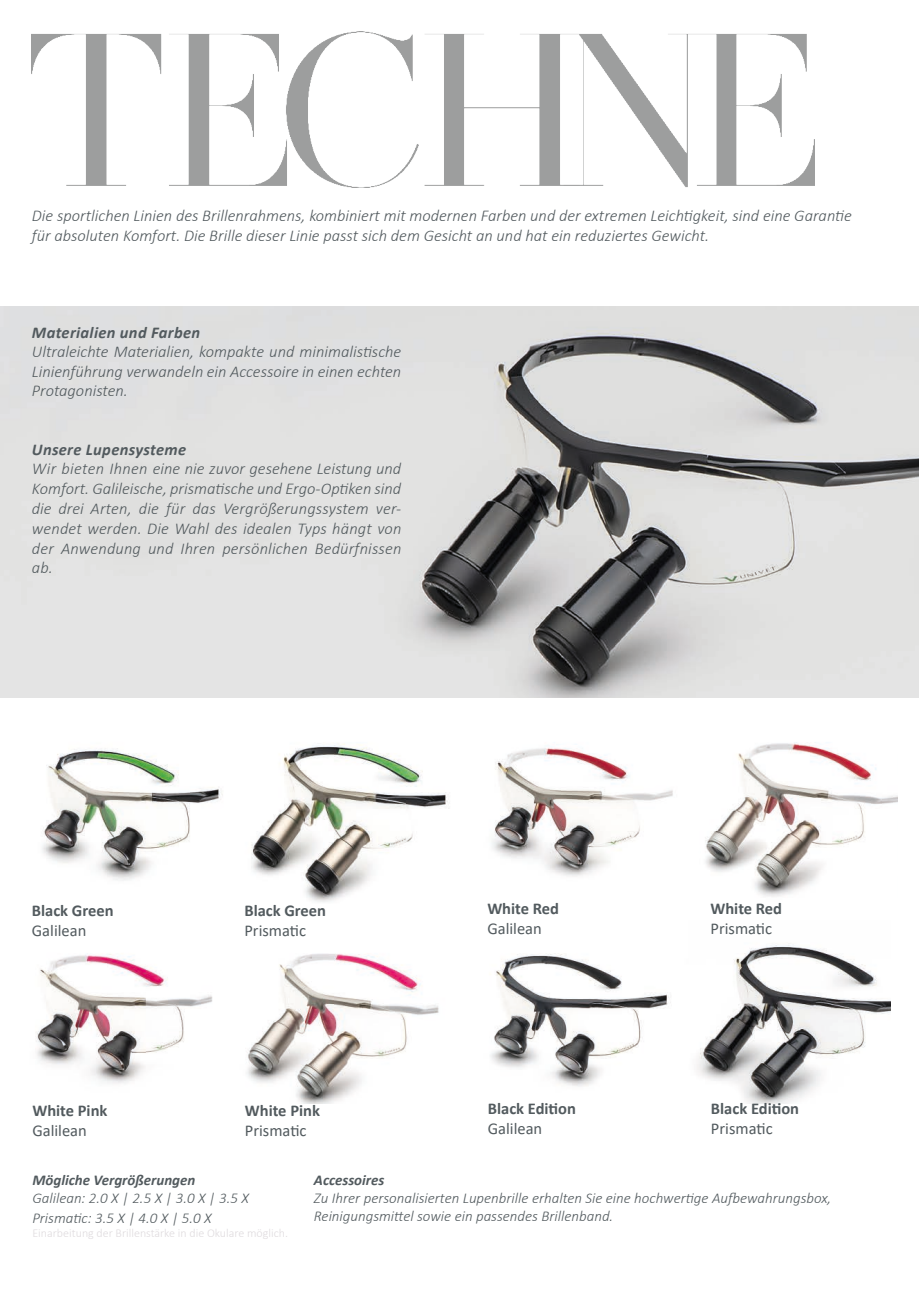
<style>
.page{position:relative;width:919px;height:1289px;background:#fff}
.page>*{position:absolute;margin:0;border:0;box-sizing:border-box;transform-origin:0 0}
.t1{font:italic 300 16.5px/19.8px "Calibri";color:#525a5e;text-align:justify}
.t2{font:700 16.5px "Calibri";color:#525a5e}
.t3{font:16.5px "Calibri";color:#525a5e}
.t4{font:italic 700 16.5px "Calibri";letter-spacing:.02em;color:#525a5e}
.t5{font:italic 300 15px/18px "Calibri";color:#525a5e}
.t6{font:italic 700 15px "Calibri";color:#525a5e}
.t7{font:300 12px "Calibri";color:#dfdbde}
</style>
<div class="page">
<img style="left:32px;top:32px;width:782px;height:155px">
<img style="left:0;top:306px;width:918px;height:391px">
<img style="left:42px;top:742px;width:855px;height:160px">
<img style="left:36px;top:945px;width:854px;height:157px">
<p class="t1" style="left:32px;top:205px;width:821px">Die sportlichen Linien des Brillenrahmens, kombiniert mit modernen Farben und der extremen Leichtigkeit, sind eine Garantie</p>
<p class="t1" style="left:32px;top:225px;width:678px">für absoluten Komfort. Die Brille dieser Linie passt sich dem Gesicht an und hat ein reduziertes Gewicht.</p>
<p class="t4" style="left:32px;top:321px;width:170px">Materialien und Farben</p>
<p class="t1" style="left:32px;top:342px;width:371px">Ultraleichte Materialien, kompakte und minimalistische Linienführung verwandeln ein Accessoire in einen echten Protagonisten.</p>
<p class="t4" style="left:32px;top:438px;width:156px">Unsere Lupensysteme</p>
<p class="t1" style="left:32px;top:459px;width:371px">Wir bieten Ihnen eine nie zuvor gesehene Leistung und Komfort. Galileische, prismatische und Ergo-Optiken sind die drei Arten, die für das Vergrößerungssystem ver&shy;wendet werden. Die Wahl des idealen Typs hängt von der Anwendung und Ihren persönlichen Bedürfnissen ab.</p>
<p class="t2" style="left:32px;top:898px;width:83px">Black Green</p>
<p class="t3" style="left:32px;top:918px;width:56px">Galilean</p>
<p class="t2" style="left:244px;top:898px;width:83px">Black Green</p>
<p class="t3" style="left:244px;top:918px;width:63px">Prismatic</p>
<p class="t2" style="left:487px;top:897px;width:73px">White Red</p>
<p class="t3" style="left:487px;top:917px;width:56px">Galilean</p>
<p class="t2" style="left:710px;top:897px;width:73px">White Red</p>
<p class="t3" style="left:710px;top:917px;width:63px">Prismatic</p>
<p class="t2" style="left:32px;top:1098px;width:77px">White Pink</p>
<p class="t3" style="left:32px;top:1118px;width:56px">Galilean</p>
<p class="t2" style="left:245px;top:1098px;width:77px">White Pink</p>
<p class="t3" style="left:245px;top:1118px;width:63px">Prismatic</p>
<p class="t2" style="left:488px;top:1097px;width:90px">Black Edition</p>
<p class="t3" style="left:488px;top:1117px;width:56px">Galilean</p>
<p class="t2" style="left:711px;top:1096px;width:90px">Black Edition</p>
<p class="t3" style="left:711px;top:1117px;width:63px">Prismatic</p>
<p class="t6" style="left:32px;top:1169px;width:164px">Mögliche Vergrößerungen</p>
<p class="t5" style="left:32px;top:1188px;width:218px">Galilean: 2.0 X | 2.5 X | 3.0 X | 3.5 X</p>
<p class="t5" style="left:32px;top:1208px;width:181px">Prismatic: 3.5 X | 4.0 X | 5.0 X</p>
<p class="t7" style="left:32px;top:1225px;width:257px">Einarbeitung der Brillenstärke in die Okulare möglich.</p>
<p class="t6" style="left:314px;top:1169px;width:72px">Accessoires</p>
<p class="t5" style="left:314px;top:1188px;width:519px">Zu Ihrer personalisierten Lupenbrille erhalten Sie eine hochwertige Aufbewahrungsbox,<br>Reinigungsmittel sowie ein passendes Brillenband.</p>
</div>
